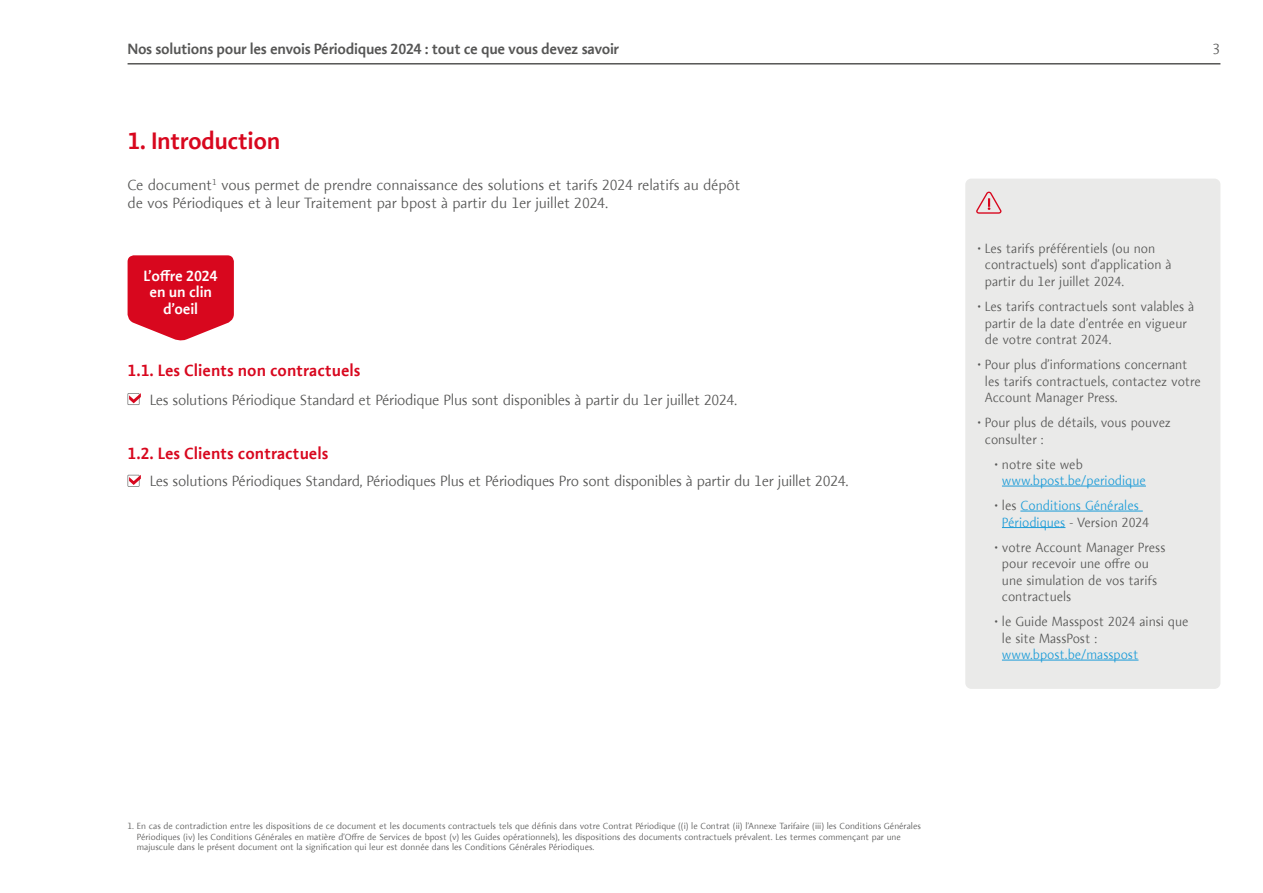
<style>
.page{position:relative;width:1263px;height:893px;background:#fff}
.page>*{position:absolute;margin:0;border:0;box-sizing:border-box;transform-origin:0 0}
.t1{font:600 24px "Aroma No 2 LT Com";letter-spacing:-.02em;color:#d8071e}
.t2{font:600 16.5px "Aroma No 2 LT Com";color:#d8071e}
.t3{font:300 15px/18px "Aroma No 2 LT Com";letter-spacing:-.02em;color:#565655}
.t4{font:600 15px "Aroma No 2 LT Com";letter-spacing:-.02em;color:#565655}
.t5{font:600 15px/16.5px "Aroma No 2 LT Com";letter-spacing:-.01em;color:#fff;text-align:center}
.t6{font:300 13.5px/16.5px "Aroma No 2 LT Com";color:#565655}
.t7{font:300 13.5px/16.5px "Aroma No 2 LT Com";color:#1c9cd8}
.t8{font:300 9px/10.8px "Aroma No 2 LT Com";color:#565655}
.s1{color:#565655}
</style>
<div class="page">
<hr style="left:128px;top:63px;width:1092px;height:2px;background:#565655">
<svg style="left:128px;top:393px;width:13px;height:12px"></svg>
<svg style="left:128px;top:475px;width:13px;height:12px"></svg>
<div style="left:965px;top:179px;width:255px;height:510px;background:#eaeae9;border-radius:6px"></div>
<hr style="left:1002px;top:486px;width:144px;height:1px;background:#1c9cd8">
<hr style="left:1020px;top:511px;width:123px;height:1px;background:#1c9cd8">
<hr style="left:1002px;top:527px;width:63px;height:1px;background:#1c9cd8">
<hr style="left:1002px;top:660px;width:136px;height:1px;background:#1c9cd8">
<svg style="left:128px;top:255px;width:106px;height:86px;background:#dc2539"></svg>
<svg style="left:976px;top:192px;width:25px;height:22px"></svg>
<h3 class="t4" style="left:128px;top:39px;width:493px">Nos solutions pour les envois Périodiques 2024 : tout ce que vous devez savoir</h3>
<h3 class="t3" style="left:1212px;top:40px;width:9px">3</h3>
<h1 class="t1" style="left:128px;top:125px;width:154px">1. Introduction</h1>
<h3 class="t3" style="left:128px;top:176px;width:615px">Ce document<sup>1</sup> vous permet de prendre connaissance des solutions et tarifs 2024 relatifs au dépôt de vos Périodiques et à leur Traitement par bpost à partir du 1er juillet 2024.</h3>
<h3 class="t5" style="left:144px;top:267px;width:76px">L’offre 2024 en un clin d’oeil</h3>
<h2 class="t2" style="left:128px;top:360px;width:235px">1.1. Les Clients non contractuels</h2>
<h3 class="t3" style="left:150px;top:390px;width:589px">Les solutions Périodique Standard et Périodique Plus sont disponibles à partir du 1er juillet 2024.</h3>
<h2 class="t2" style="left:128px;top:442px;width:202px">1.2. Les Clients contractuels</h2>
<h3 class="t3" style="left:150px;top:472px;width:700px">Les solutions Périodiques Standard, Périodiques Plus et Périodiques Pro sont disponibles à partir du 1er juillet 2024.</h3>
<h3 class="t6" style="left:985px;top:240px;width:188px;text-indent:-8px">• Les tarifs préférentiels (ou non contractuels) sont d’application à partir du 1er juillet 2024.</h3>
<h3 class="t6" style="left:985px;top:298px;width:211px;text-indent:-8px">• Les tarifs contractuels sont valables à partir de la date d’entrée en vigueur de votre contrat 2024.</h3>
<h3 class="t6" style="left:985px;top:356px;width:217px;text-indent:-8px">• Pour plus d’informations concernant les tarifs contractuels, contactez votre<br>Account Manager Press.</h3>
<h3 class="t6" style="left:985px;top:414px;width:188px;text-indent:-8px">• Pour plus de détails, vous pouvez consulter :</h3>
<h3 class="t6" style="left:994px;top:455px;width:90px">• notre site web</h3>
<h3 class="t7" style="left:1002px;top:472px;width:146px">www.bpost.be/periodique</h3>
<h3 class="t7" style="left:1002px;top:497px;width:149px;text-indent:-8px"><span class="s1">• les</span> Conditions Générales<br>Périodiques <span class="s1">- Version 2024</span></h3>
<h3 class="t6" style="left:1002px;top:538px;width:165px;text-indent:-8px">• votre Account Manager Press pour recevoir une offre ou une simulation de vos tarifs contractuels</h3>
<h3 class="t6" style="left:1002px;top:613px;width:188px;text-indent:-8px">• le Guide Masspost 2024 ainsi que le site MassPost :</h3>
<h3 class="t7" style="left:1002px;top:646px;width:138px">www.bpost.be/masspost</h3>
<p class="t8" style="left:137px;top:820px;width:786px;text-indent:-9px">1. En cas de contradiction entre les dispositions de ce document et les documents contractuels tels que définis dans votre Contrat Périodique ((i) le Contrat (ii) l’Annexe Tarifaire (iii) les Conditions Générales<br>Périodiques (iv) les Conditions Générales en matière d’Offre de Services de bpost (v) les Guides opérationnels), les dispositions des documents contractuels prévalent. Les termes commençant par une majuscule dans le présent document ont la signification qui leur est donnée dans les Conditions Générales Périodiques.</p>
</div>
